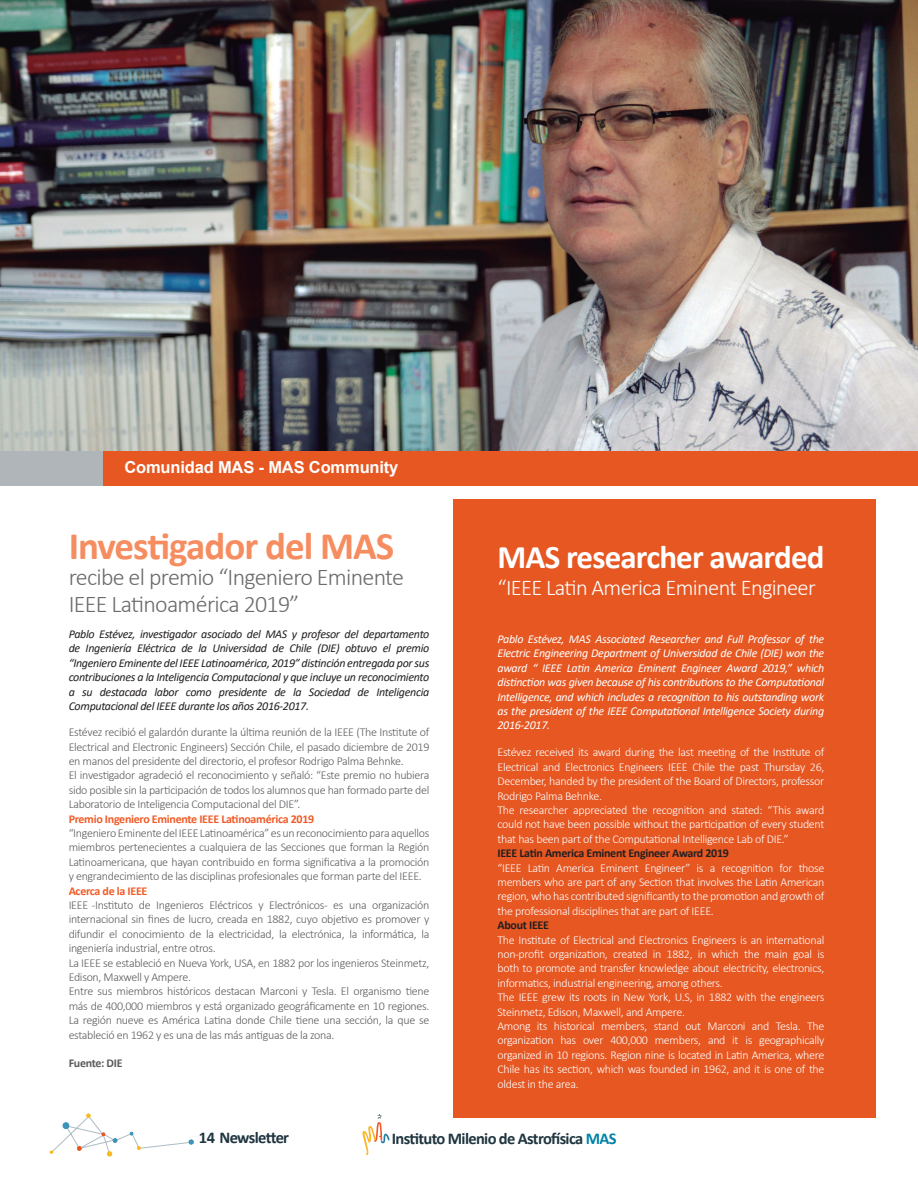
<style>
.page{position:relative;width:918px;height:1188px;background:#fff}
.page>*{position:absolute;margin:0;border:0;box-sizing:border-box;transform-origin:0 0}
.t1{font:700 39px "Calibri";letter-spacing:-.025em;color:#f68d60}
.t2{font:700 33px "Calibri";letter-spacing:-.025em;color:#fff}
.t3{font:300 24px/27.3px "Calibri";letter-spacing:-.03em;color:#6b6b6e}
.t4{font:300 22.5px "Calibri";letter-spacing:-.03em;color:#fff}
.t5{font:700 16.5px "Calibri";letter-spacing:-.04em;color:#1f353f}
.t6{font:700 16.5px "Arial";letter-spacing:-.01em;color:#fff}
.t7{font:300 12px/14.4px "Calibri";letter-spacing:-.025em;color:#5c5c5f}
.t8{font:300 12px/14.4px "Calibri";letter-spacing:-.025em;color:#fff}
.t9{font:italic 12px/14.4px "Calibri";letter-spacing:-.025em;color:#231f20;text-align:justify}
.t10{font:italic 12px/14.4px "Calibri";letter-spacing:-.025em;color:#fff;text-align:justify}
.t11{font:700 12px "Calibri";letter-spacing:-.025em;color:#f15b27}
.t12{font:700 12px "Calibri";letter-spacing:-.025em;color:#231f20}
.t13{font:700 12px "Calibri";letter-spacing:-.025em;color:#5c5c5f}
.s1{color:#0083a8}
</style>
<div class="page">
<img style="left:0;top:0;width:918px;height:451px">
<div style="left:98px;top:451px;width:820px;height:34px;background:#e65722"></div>
<div style="left:0;top:451px;width:103px;height:34px;background:#afb5b9"></div>
<div style="left:453px;top:500px;width:422px;height:618px;background:#e65722"></div>
<svg style="left:50px;top:1114px;width:144px;height:43px"></svg>
<svg style="left:362px;top:1114px;width:28px;height:41px"></svg>
<h3 class="t6" style="left:124px;top:455px;width:276px">Comunidad MAS - MAS Community</h3>
<h1 class="t1" style="left:69px;top:518px;width:327px">Investigador del MAS</h1>
<h3 class="t3" style="left:69px;top:563px;width:337px">recibe el premio “Ingeniero Eminente<br>IEEE Latinoamérica 2019”</h3>
<p class="t9" style="left:69px;top:626px;width:362px">Pablo Estévez, investigador asociado del MAS y profesor del departamento de Ingeniería Eléctrica de la Universidad de Chile (DIE) obtuvo el premio “Ingeniero Eminente del IEEE Latinoamérica, 2019” distinción entregada por sus contribuciones a la Inteligencia Computacional y que incluye un reconocimiento a su destacada labor como presidente de la Sociedad de Inteligencia Computacional del IEEE durante los años 2016-2017.</p>
<p class="t7" style="left:69px;top:725px;width:362px">Estévez recibió el galardón durante la última reunión de la IEEE (The Institute of Electrical and Electronic Engineers) Sección Chile, el pasado diciembre de 2019 en manos del presidente del directorio, el profesor Rodrigo Palma Behnke.<br>El investigador agradeció el reconocimiento y señaló: “Este premio no hubiera sido posible sin la participación de todos los alumnos que han formado parte del Laboratorio de Inteligencia Computacional del DIE”.</p>
<p class="t11" style="left:69px;top:810px;width:247px">Premio Ingeniero Eminente IEEE Latinoamérica 2019</p>
<p class="t7" style="left:69px;top:826px;width:362px;text-align:justify">“Ingeniero Eminente del IEEE Latinoamérica” es un reconocimiento para aquellos miembros pertenecientes a cualquiera de las Secciones que forman la Región Latinoamericana, que hayan contribuido en forma significativa a la promoción y engrandecimiento de las disciplinas profesionales que forman parte del IEEE.</p>
<p class="t11" style="left:69px;top:882px;width:80px">Acerca de la IEEE</p>
<p class="t7" style="left:69px;top:898px;width:362px">IEEE -Instituto de Ingenieros Eléctricos y Electrónicos- es una organización internacional sin fines de lucro, creada en 1882, cuyo objetivo es promover y difundir el conocimiento de la electricidad, la electrónica, la informática, la ingeniería industrial, entre otros.<br>La IEEE se estableció en Nueva York, USA, en 1882 por los ingenieros Steinmetz, Edison, Maxwell y Ampere.<br>Entre sus miembros históricos destacan Marconi y Tesla. El organismo tiene más de 400,000 miembros y está organizado geográficamente en 10 regiones.<br>La región nueve es América Latina donde Chile tiene una sección, la que se estableció en 1962 y es una de las más antiguas de la zona.</p>
<p class="t13" style="left:69px;top:1055px;width:55px">Fuente: DIE</p>
<h2 class="t2" style="left:497px;top:533px;width:329px">MAS researcher awarded</h2>
<h3 class="t4" style="left:497px;top:573px;width:320px">“IEEE Latin America Eminent Engineer</h3>
<p class="t10" style="left:497px;top:631px;width:328px">Pablo Estévez, MAS Associated Researcher and Full Professor of the Electric Engineering Department of Universidad de Chile (DIE) won the award “ IEEE Latin America Eminent Engineer Award 2019,” which distinction was given because of his contributions to the Computational Intelligence, and which includes a recognition to his outstanding work as the president of the IEEE Computational Intelligence Society during 2016-2017.</p>
<p class="t8" style="left:497px;top:745px;width:329px">Estévez received its award during the last meeting of the Institute of Electrical and Electronics Engineers IEEE Chile the past Thursday 26, December, handed by the president of the Board of Directors, professor Rodrigo Palma Behnke.<br>The researcher appreciated the recognition and stated: “This award could not have been possible without the participation of every student that has been part of the Computational Intelligence Lab of DIE.”</p>
<p class="t12" style="left:497px;top:845px;width:233px">IEEE Latin America Eminent Engineer Award 2019</p>
<p class="t8" style="left:497px;top:860px;width:328px;text-align:justify">“IEEE Latin America Eminent Engineer” is a recognition for those members who are part of any Section that involves the Latin American region, who has contributed significantly to the promotion and growth of the professional disciplines that are part of IEEE.</p>
<p class="t12" style="left:497px;top:917px;width:53px">About IEEE</p>
<p class="t8" style="left:497px;top:932px;width:329px">The Institute of Electrical and Electronics Engineers is an international non-profit organization, created in 1882, in which the main goal is both to promote and transfer knowledge about electricity, electronics, informatics, industrial engineering, among others.<br>The IEEE grew its roots in New York, U.S, in 1882 with the engineers Steinmetz, Edison, Maxwell, and Ampere.<br>Among its historical members, stand out Marconi and Tesla. The organization has over 400,000 members, and it is geographically organized in 10 regions. Region nine is located in Latin America, where Chile has its section, which was founded in 1962, and it is one of the oldest in the area.</p>
<h3 class="t5" style="left:199px;top:1126px;width:92px">14 Newsletter</h3>
<h3 class="t5" style="left:392px;top:1127px;width:226px">Instituto Milenio de Astrofísica <span class="s1">MAS</span></h3>
</div>
